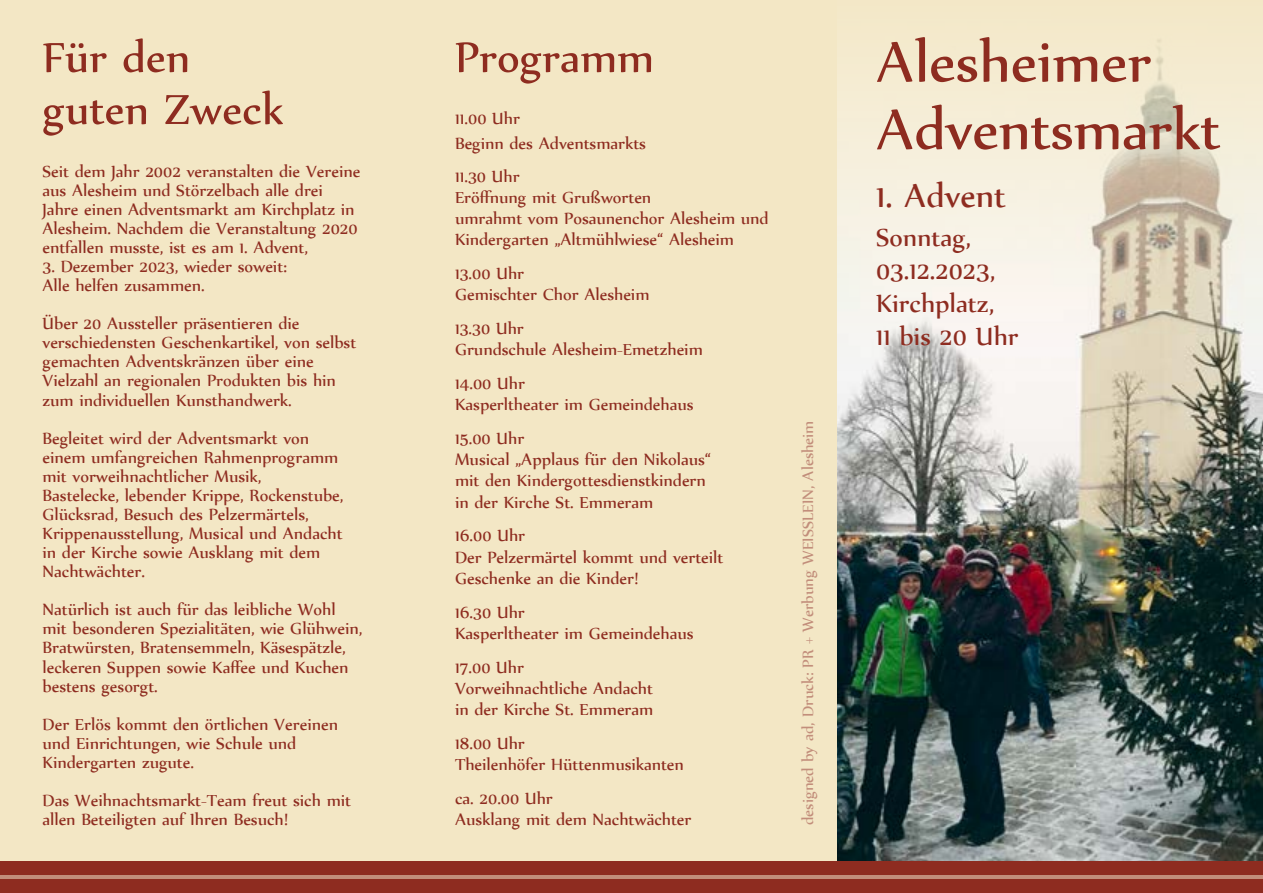
<style>
.page{position:relative;width:1263px;height:893px;background:#f3e7c5}
.page>*{position:absolute;margin:0;border:0;box-sizing:border-box;transform-origin:0 0}
.t1{font:67.5px/67.5px "Nyala";letter-spacing:-.005em;color:#8e2c20}
.t2{font:51px/52.1px "Nyala";color:#8e2c20}
.t3{font:39px "Nyala";color:#8e2c20}
.t4{font:30px/33px "Nyala";color:#8e2c20}
.t5{font:19.5px/19px "Nyala";color:#8e2c20}
.t6{font:18px "Nyala";color:#c28e7b}
</style>
<div class="page">
<img style="left:838px;top:40px;width:425px;height:821px">
<div style="left:0;top:861px;width:1263px;height:32px;background:#8e2c20"></div>
<hr style="left:0;top:876px;width:1263px;height:3px;background:#c28e7b">
<h2 class="t2" style="left:43px;top:30px;width:242px">Für den guten Zweck</h2>
<p class="t5" style="left:43px;top:161px;width:319px">Seit dem Jahr 2002 veranstalten die Vereine aus Alesheim und Störzelbach alle drei Jahre einen Adventsmarkt am Kirchplatz in Alesheim. Nachdem die Veranstaltung 2020 entfallen musste, ist es am 1. Advent,</p>
<p class="t5" style="left:43px;top:256px;width:246px">3. Dezember 2023, wieder soweit:<br>Alle helfen zusammen.</p>
<p class="t5" style="left:43px;top:313px;width:315px">Über 20 Aussteller präsentieren die verschiedensten Geschenkartikel, von selbst gemachten Adventskränzen über eine Vielzahl an regionalen Produkten bis hin zum individuellen Kunsthandwerk.</p>
<p class="t5" style="left:43px;top:428px;width:302px">Begleitet wird der Adventsmarkt von einem umfangreichen Rahmenprogramm mit vorweihnachtlicher Musik,<br>Bastelecke, lebender Krippe, Rockenstube, Glücksrad, Besuch des Pelzermärtels, Krippenausstellung, Musical und Andacht in der Kirche sowie Ausklang mit dem Nachtwächter.</p>
<p class="t5" style="left:43px;top:600px;width:321px">Natürlich ist auch für das leibliche Wohl mit besonderen Spezialitäten, wie Glühwein, Bratwürsten, Bratensemmeln, Käsespätzle, leckeren Suppen sowie Kaffee und Kuchen bestens gesorgt.</p>
<p class="t5" style="left:43px;top:714px;width:297px">Der Erlös kommt den örtlichen Vereinen und Einrichtungen, wie Schule und<br>Kindergarten zugute.</p>
<p class="t5" style="left:43px;top:790px;width:310px">Das Weihnachtsmarkt-Team freut sich mit allen Beteiligten auf Ihren Besuch!</p>
<h2 class="t2" style="left:455px;top:30px;width:200px">Programm</h2>
<p class="t5" style="left:455px;top:105px;width:192px;line-height:25px">11.00 Uhr<br>Beginn des Adventsmarkts</p>
<p class="t5" style="left:455px;top:165px;width:315px;line-height:21.1px">11.30 Uhr<br>Eröffnung mit Grußworten<br>umrahmt vom Posaunenchor Alesheim und<br>Kindergarten „Altmühlwiese“ Alesheim</p>
<p class="t5" style="left:455px;top:262px;width:196px;line-height:21.1px">13.00 Uhr<br>Gemischter Chor Alesheim</p>
<p class="t5" style="left:455px;top:317px;width:249px;line-height:21.1px">13.30 Uhr<br>Grundschule Alesheim-Emetzheim</p>
<p class="t5" style="left:455px;top:372px;width:240px;line-height:21.1px">14.00 Uhr<br>Kasperltheater im Gemeindehaus</p>
<p class="t5" style="left:455px;top:427px;width:257px;line-height:21.1px">15.00 Uhr<br>Musical „Applaus für den Nikolaus“ mit den Kindergottesdienstkindern in der Kirche St. Emmeram</p>
<p class="t5" style="left:455px;top:525px;width:270px;line-height:21.1px">16.00 Uhr<br>Der Pelzermärtel kommt und verteilt<br>Geschenke an die Kinder!</p>
<p class="t5" style="left:455px;top:601px;width:240px;line-height:21.1px">16.30 Uhr<br>Kasperltheater im Gemeindehaus</p>
<p class="t5" style="left:455px;top:656px;width:200px;line-height:21.1px">17.00 Uhr<br>Vorweihnachtliche Andacht in der Kirche St. Emmeram</p>
<p class="t5" style="left:455px;top:732px;width:230px;line-height:21.1px">18.00 Uhr<br>Theilenhöfer Hüttenmusikanten</p>
<p class="t5" style="left:455px;top:787px;width:238px;line-height:21.1px">ca. 20.00 Uhr<br>Ausklang mit dem Nachtwächter</p>
<p class="t6" style="left:797px;top:825px;width:406px;rotate:-90deg">designed by ad, Druck: PR + Werbung WEISSLEIN, Alesheim</p>
<h1 class="t1" style="left:876px;top:26px;width:346px">Alesheimer<br>Adventsmarkt</h1>
<h3 class="t3" style="left:876px;top:173px;width:131px">1. Advent</h3>
<h3 class="t4" style="left:876px;top:220px;width:144px">Sonntag,<br>03.12.2023,<br>Kirchplatz,<br>11 bis 20 Uhr</h3>
</div>
